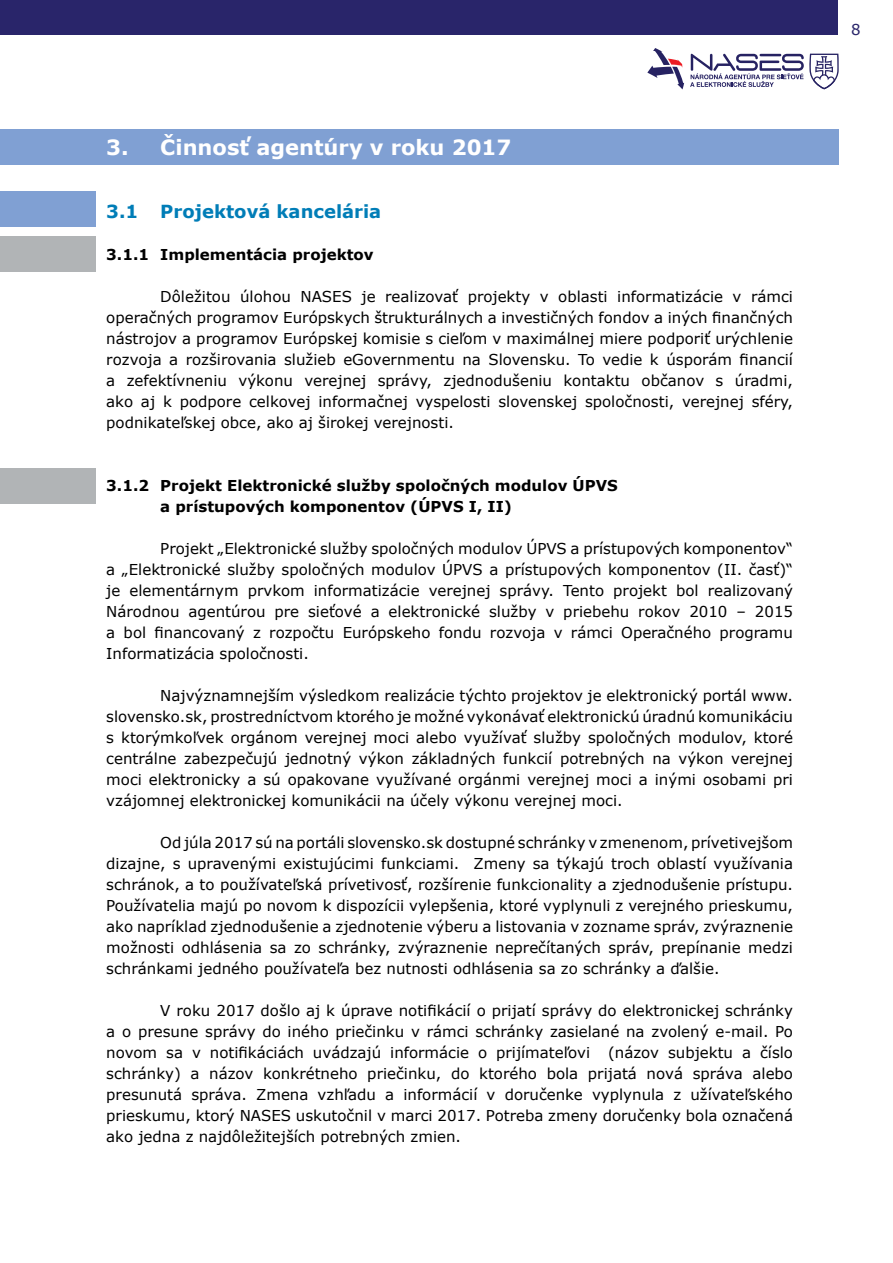
<style>
.page{position:relative;width:893px;height:1263px;background:#fff}
.page>*{position:absolute;margin:0;border:0;box-sizing:border-box;transform-origin:0 0}
.t1{font:700 21px "Verdana";color:#fff}
.t2{font:700 18px "Verdana";color:#007db7}
.t3{font:15px/21px "Verdana";color:#000;text-align:justify}
.t4{font:700 15px/21px "Verdana";color:#000}
.t5{font:15px "Verdana";color:#29256a}
</style>
<div class="page">
<div style="left:0;top:0;width:838px;height:35px;background:#29256a"></div>
<svg style="left:647px;top:48px;width:37px;height:41px"></svg>
<svg style="left:690px;top:54px;width:149px;height:35px"></svg>
<div style="left:0;top:130px;width:839px;height:35px;background:#80a0d3"></div>
<div style="left:0;top:191px;width:96px;height:35px;background:#80a0d3"></div>
<div style="left:0;top:237px;width:96px;height:35px;background:#b1b4b6"></div>
<div style="left:0;top:469px;width:96px;height:35px;background:#b1b4b6"></div>
<h1 class="t1" style="left:106px;top:132px;width:407px">3. Činnosť agentúry v roku 2017</h1>
<p class="t2" style="left:106px;top:198px;width:277px">3.1 Projektová kancelária</p>
<p class="t4" style="left:106px;top:243px;width:269px">3.1.1 Implementácia projektov</p>
<p class="t3" style="left:106px;top:285px;width:688px;text-indent:54px">Dôležitou úlohou NASES je realizovať projekty v oblasti informatizácie v rámci operačných programov Európskych štrukturálnych a investičných fondov a iných finančných nástrojov a programov Európskej komisie s cieľom v maximálnej miere podporiť urýchlenie rozvoja a rozširovania služieb eGovernmentu na Slovensku. To vedie k úsporám financií a zefektívneniu výkonu verejnej správy, zjednodušeniu kontaktu občanov s úradmi, ako aj k podpore celkovej informačnej vyspelosti slovenskej spoločnosti, verejnej sféry, podnikateľskej obce, ako aj širokej verejnosti.</p>
<p class="t4" style="left:160px;top:474px;width:459px;text-indent:-54px">3.1.2 Projekt Elektronické služby spoločných modulov ÚPVS a prístupových komponentov (ÚPVS I, II)</p>
<p class="t3" style="left:106px;top:537px;width:688px;text-indent:54px">Projekt „Elektronické služby spoločných modulov ÚPVS a prístupových komponentov“ a „Elektronické služby spoločných modulov ÚPVS a prístupových komponentov (II. časť)“ je elementárnym prvkom informatizácie verejnej správy. Tento projekt bol realizovaný Národnou agentúrou pre sieťové a elektronické služby v priebehu rokov 2010 – 2015 a bol financovaný z rozpočtu Európskeho fondu rozvoja v rámci Operačného programu Informatizácia spoločnosti.</p>
<p class="t3" style="left:106px;top:684px;width:688px;text-indent:54px">Najvýznamnejším výsledkom realizácie týchto projektov je elektronický portál www. slovensko.sk, prostredníctvom ktorého je možné vykonávať elektronickú úradnú komunikáciu s ktorýmkoľvek orgánom verejnej moci alebo využívať služby spoločných modulov, ktoré centrálne zabezpečujú jednotný výkon základných funkcií potrebných na výkon verejnej moci elektronicky a sú opakovane využívané orgánmi verejnej moci a inými osobami pri vzájomnej elektronickej komunikácii na účely výkonu verejnej moci.</p>
<p class="t3" style="left:106px;top:831px;width:688px;text-indent:54px">Od júla 2017 sú na portáli slovensko.sk dostupné schránky v zmenenom, prívetivejšom dizajne, s upravenými existujúcimi funkciami. Zmeny sa týkajú troch oblastí využívania schránok, a to používateľská prívetivosť, rozšírenie funkcionality a zjednodušenie prístupu.<br>Používatelia majú po novom k dispozícii vylepšenia, ktoré vyplynuli z verejného prieskumu, ako napríklad zjednodušenie a zjednotenie výberu a listovania v zozname správ, zvýraznenie možnosti odhlásenia sa zo schránky, zvýraznenie neprečítaných správ, prepínanie medzi schránkami jedného používateľa bez nutnosti odhlásenia sa zo schránky a ďalšie.</p>
<p class="t3" style="left:106px;top:999px;width:688px;text-indent:54px">V roku 2017 došlo aj k úprave notifikácií o prijatí správy do elektronickej schránky a o presune správy do iného priečinku v rámci schránky zasielané na zvolený e-mail. Po novom sa v notifikáciách uvádzajú informácie o prijímateľovi (názov subjektu a číslo schránky) a názov konkrétneho priečinku, do ktorého bola prijatá nová správa alebo presunutá správa. Zmena vzhľadu a informácií v doručenke vyplynula z užívateľského prieskumu, ktorý NASES uskutočnil v marci 2017. Potreba zmeny doručenky bola označená ako jedna z najdôležitejších potrebných zmien.</p>
<p class="t5" style="left:851px;top:19px;width:11px">8</p>
</div>
